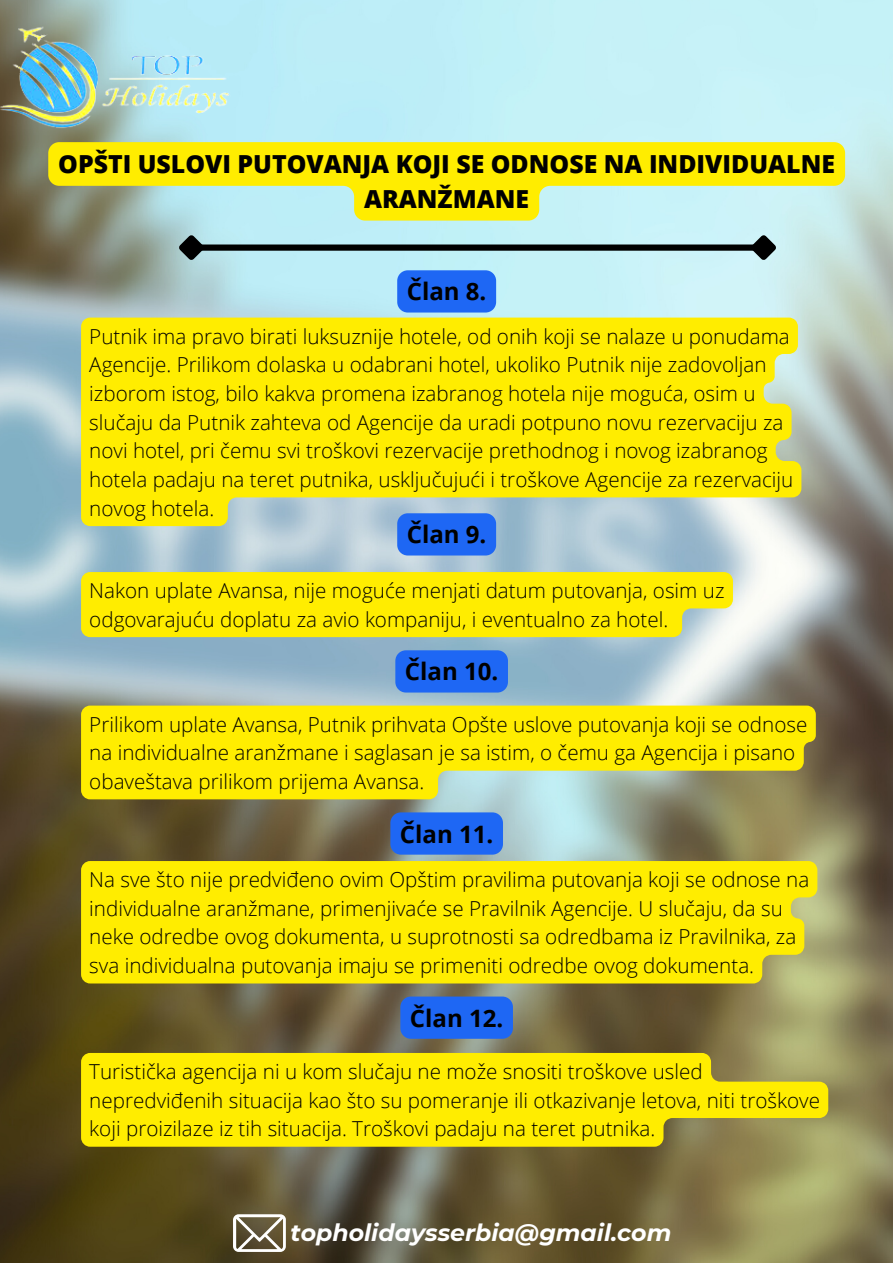
<style>
.page{position:relative;width:893px;height:1263px;background:#fff}
.page>*{position:absolute;margin:0;border:0;box-sizing:border-box;transform-origin:0 0}
.t1{font:800 24.83px/34.7px "Open Sans";color:#000;text-align:center}
.t2{font:700 24px "Open Sans";color:#000}
.t3{font:italic 700 23.62px "Montserrat";color:#fff}
.t4{font:300 20.62px/28.7px "Open Sans";color:#000}
</style>
<div class="page">
<img style="left:0;top:0;width:893px;height:1263px">
<img style="left:0;top:0;width:250px;height:168px">
<svg style="left:233px;top:1214px;width:53px;height:38px"></svg>
<svg style="left:48px;top:142px;width:797px;height:79px;background:#e7e84e"></svg>
<div style="left:199px;top:244px;width:557px;height:7px;background:#000"></div>
<svg style="left:173px;top:230px;width:36px;height:36px"></svg>
<svg style="left:745px;top:230px;width:36px;height:36px"></svg>
<div style="left:397px;top:270px;width:99px;height:42px;background:#1e67f4"></div>
<svg style="left:81px;top:318px;width:720px;height:208px;background:#f6e919"></svg>
<div style="left:397px;top:513px;width:99px;height:42px;background:#1e67f4"></div>
<div style="left:81px;top:572px;width:652px;height:65px;background:#ffed00"></div>
<div style="left:395px;top:650px;width:113px;height:42px;background:#1e67f4"></div>
<svg style="left:81px;top:705px;width:735px;height:94px;background:#efe31b"></svg>
<svg style="left:390px;top:812px;width:113px;height:43px;background:#2269f0"></svg>
<div style="left:81px;top:861px;width:736px;height:122px;background:#ffed00"></div>
<svg style="left:400px;top:996px;width:113px;height:43px;background:#2167ee"></svg>
<svg style="left:81px;top:1053px;width:747px;height:94px;background:#f2e10a"></svg>
<p class="t1" style="left:58px;top:146px;width:778px">OPŠTI USLOVI PUTOVANJA KOJI SE ODNOSE NA INDIVIDUALNE<br>ARANŽMANE</p>
<p class="t2" style="left:407px;top:275px;width:81px">Član 8.</p>
<p class="t4" style="left:89px;top:321px;width:705px">Putnik ima pravo birati luksuznije hotele, od onih koji se nalaze u ponudama Agencije. Prilikom dolaska u odabrani hotel, ukoliko Putnik nije zadovoljan izborom istog, bilo kakva promena izabranog hotela nije moguća, osim u slučaju da Putnik zahteva od Agencije da uradi potpuno novu rezervaciju za novi hotel, pri čemu svi troškovi rezervacije prethodnog i novog izabranog hotela padaju na teret putnika, usključujući i troškove Agencije za rezervaciju novog hotela.</p>
<p class="t2" style="left:407px;top:518px;width:81px">Član 9.</p>
<p class="t4" style="left:89px;top:576px;width:636px">Nakon uplate Avansa, nije moguće menjati datum putovanja, osim uz odgovarajuću doplatu za avio kompaniju, i eventualno za hotel.</p>
<p class="t2" style="left:405px;top:655px;width:95px">Član 10.</p>
<p class="t4" style="left:89px;top:709px;width:719px">Prilikom uplate Avansa, Putnik prihvata Opšte uslove putovanja koji se odnose na individualne aranžmane i saglasan je sa istim, o čemu ga Agencija i pisano obaveštava prilikom prijema Avansa.</p>
<p class="t2" style="left:400px;top:817px;width:95px">Član 11.</p>
<p class="t4" style="left:89px;top:865px;width:721px">Na sve što nije predviđeno ovim Opštim pravilima putovanja koji se odnose na individualne aranžmane, primenjivaće se Pravilnik Agencije. U slučaju, da su neke odredbe ovog dokumenta, u suprotnosti sa odredbama iz Pravilnika, za sva individualna putovanja imaju se primeniti odredbe ovog dokumenta.</p>
<p class="t2" style="left:410px;top:1001px;width:95px">Član 12.</p>
<p class="t4" style="left:89px;top:1057px;width:732px">Turistička agencija ni u kom slučaju ne može snositi troškove usled nepredviđenih situacija kao što su pomeranje ili otkazivanje letova, niti troškove koji proizilaze iz tih situacija. Troškovi padaju na teret putnika.</p>
<p class="t3" style="left:290px;top:1218px;width:382px">topholidaysserbia@gmail.com</p>
</div>
